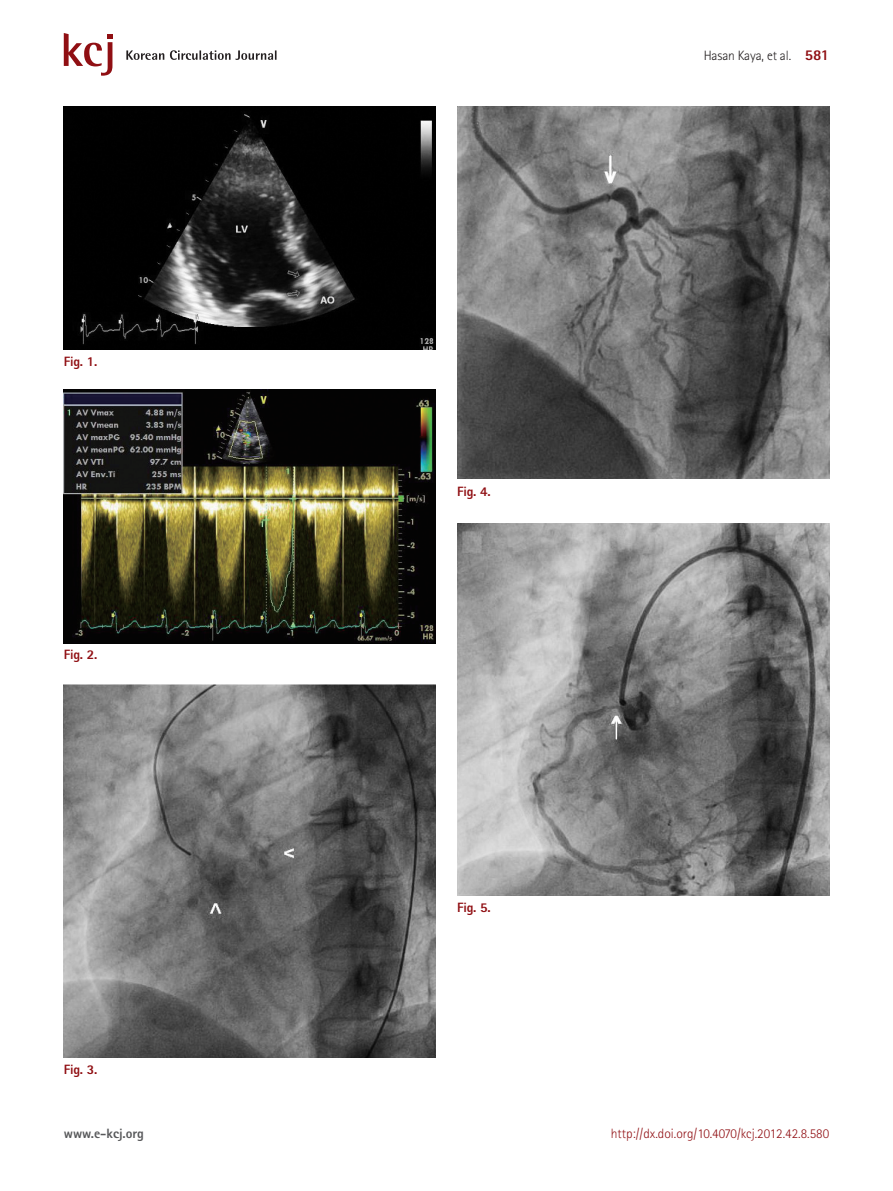
<style>
.page{position:relative;width:893px;height:1191px;background:#fff}
.page>*{position:absolute;margin:0;border:0;box-sizing:border-box;transform-origin:0 0}
.t1{font:800 15px "Rotis Sans Serif Std";color:#900f13}
.t2{font:300 13.5px "Rotis Sans Serif Std";color:#900f13}
.그림제목1{font:800 13.5px "Rotis Sans Serif Std";letter-spacing:-.015em;color:#900f13}
.t3{font:300 13.5px "Rotis Sans Serif Std";letter-spacing:-.01em;color:#231f20}
.t4{font:800 13.5px "Rotis Sans Serif Std";color:#57585a}
</style>
<div class="page">
<svg style="left:126px;top:50px;width:151px;height:10px"></svg>
<svg style="left:64px;top:33px;width:49px;height:43px"></svg>
<img style="left:64px;top:106px;width:372px;height:244px">
<img style="left:64px;top:389px;width:372px;height:254px">
<img style="left:64px;top:685px;width:372px;height:372px">
<img style="left:457px;top:106px;width:372px;height:372px">
<img style="left:457px;top:523px;width:372px;height:372px">
<p class="그림제목1" style="left:64px;top:352px;width:35px">Fig. 1.</p>
<p class="그림제목1" style="left:64px;top:646px;width:35px">Fig. 2.</p>
<p class="그림제목1" style="left:64px;top:1060px;width:35px">Fig. 3.</p>
<p class="그림제목1" style="left:457px;top:482px;width:35px">Fig. 4.</p>
<p class="그림제목1" style="left:457px;top:899px;width:35px">Fig. 5.</p>
<p class="t3" style="left:704px;top:47px;width:89px">Hasan Kaya, et al.</p>
<p class="t1" style="left:805px;top:46px;width:26px">581</p>
<p class="t4" style="left:64px;top:1124px;width:82px">www.e-kcj.org</p>
<p class="t2" style="left:611px;top:1125px;width:220px">http://dx.doi.org/10.4070/kcj.2012.42.8.580</p>
</div>
